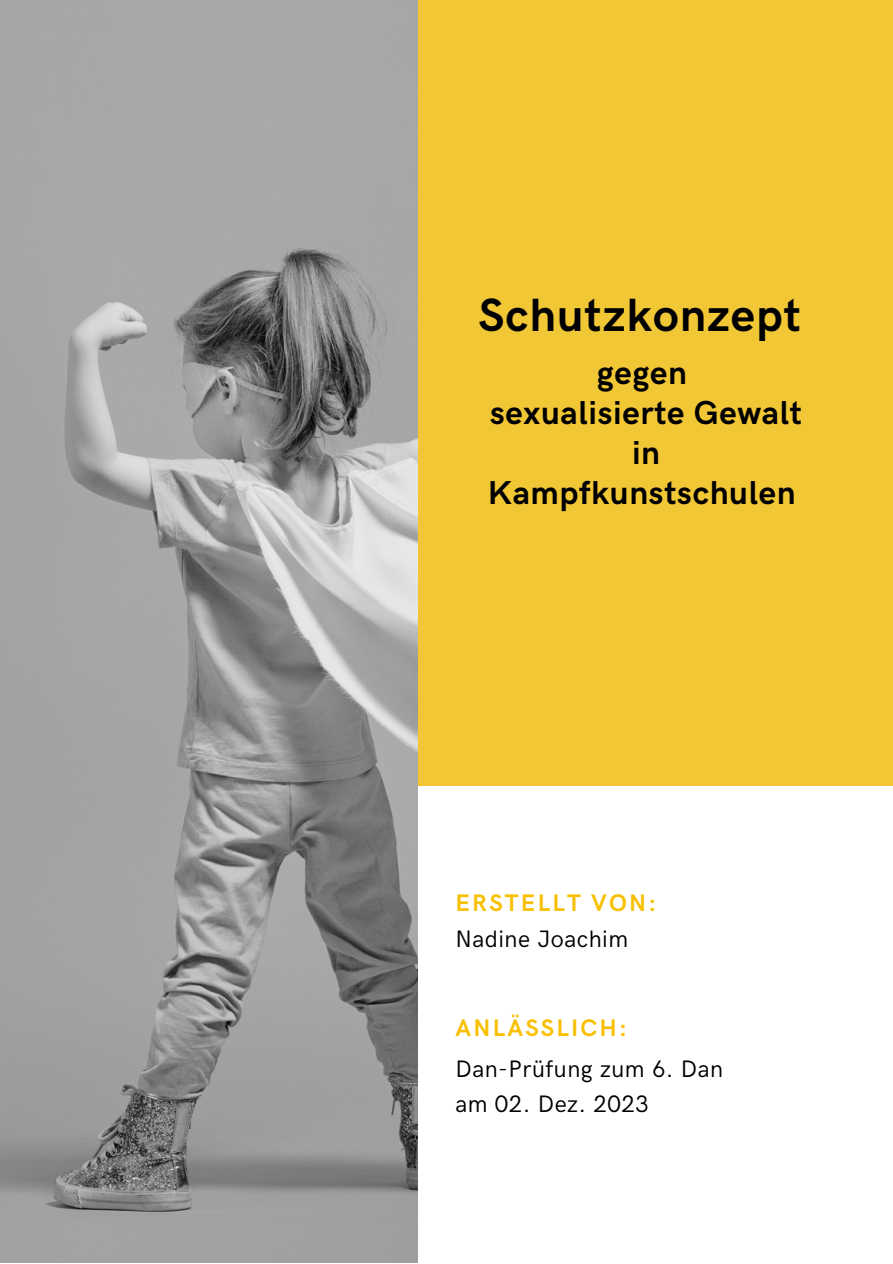
<style>
.page{position:relative;width:893px;height:1264px;background:#fff}
.page>*{position:absolute;margin:0;border:0;box-sizing:border-box;transform-origin:0 0}
.t1{font:700 46.65px "HK Grotesk";letter-spacing:.02em;color:#000001}
.t2{font:700 33.15px/40px "HK Grotesk";letter-spacing:.02em;color:#000001;text-align:center}
.t3{font:700 24px "HK Grotesk";letter-spacing:.095em;color:#f8c000}
.t4{font:23.85px "HK Grotesk";letter-spacing:.02em;color:#000001}
</style>
<div class="page">
<div style="left:401px;top:0;width:491px;height:788px;background:#f1c736"></div>
<div style="left:417px;top:786px;width:475px;height:476px;background:#fff"></div>
<img style="left:0;top:0;width:417px;height:1262px">
<p class="t1" style="left:478px;top:289px;width:324px">Schutzkonzept</p>
<p class="t2" style="left:596px;top:354px;width:92px">gegen</p>
<p class="t2" style="left:488px;top:394px;width:315px">sexualisierte Gewalt in<br>Kampfkunstschulen</p>
<p class="t3" style="left:455px;top:889px;width:202px">ERSTELLT VON:</p>
<p class="t4" style="left:455px;top:925px;width:174px">Nadine Joachim</p>
<p class="t3" style="left:455px;top:1014px;width:173px">ANLÄSSLICH:</p>
<p class="t4" style="left:455px;top:1055px;width:269px">Dan-Prüfung zum 6. Dan</p>
<p class="t4" style="left:455px;top:1090px;width:195px">am 02. Dez. 2023</p>
</div>
